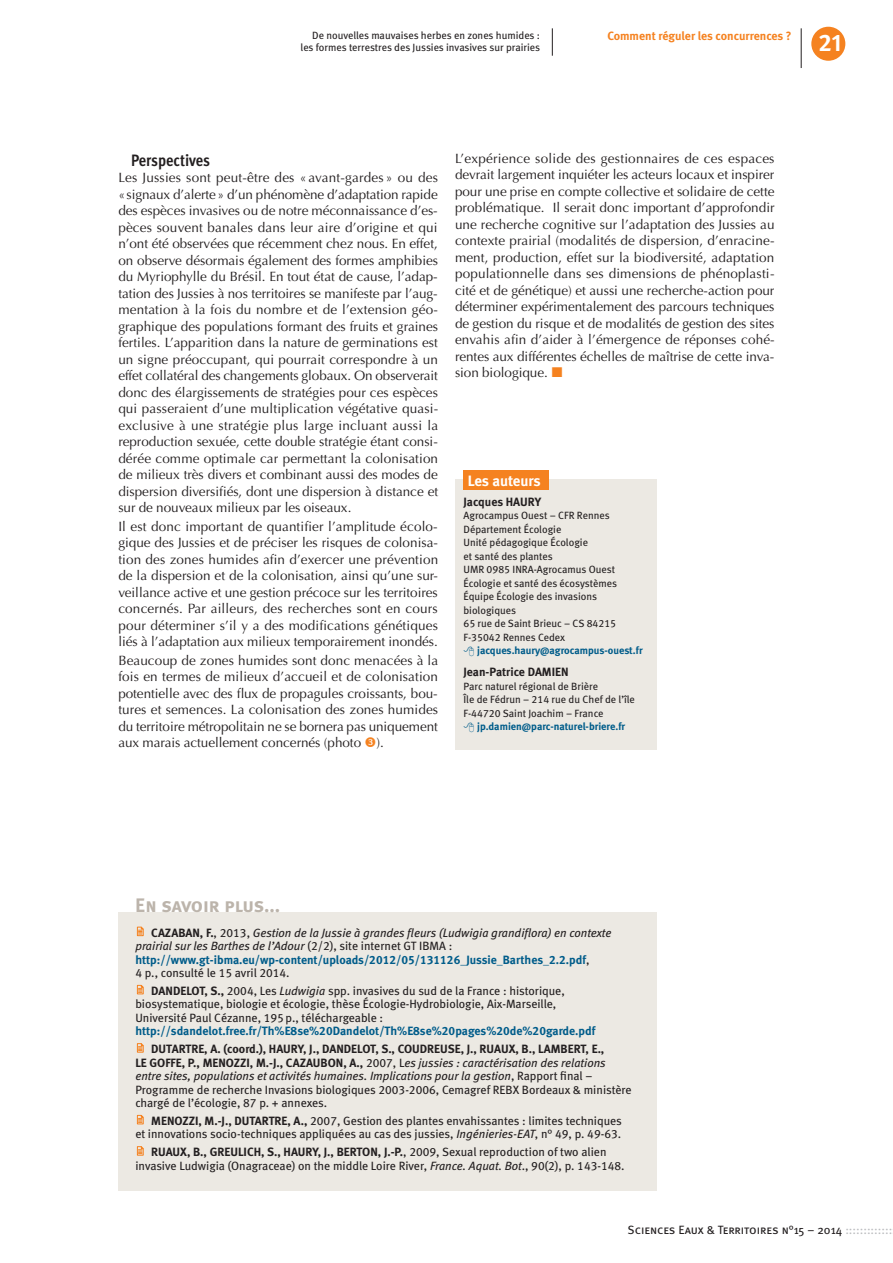
<style>
.page{position:relative;width:893px;height:1263px;background:#fff}
.page>*{position:absolute;margin:0;border:0;box-sizing:border-box;transform-origin:0 0}
.t1{font:24px "Meta Bold Caps Expert";color:#fff}
.t2{font:19.5px "Meta Bold LF Caps";letter-spacing:-.015em;color:#bcb4ab}
.t3{font:700 16.5px "Meta Cond OT";color:#231f20}
.t4{font:15px "Meta Bold LF";letter-spacing:-.005em;color:#fff}
.t5{font:13.5px/16.5px "Optima";letter-spacing:-.005em;color:#231f20;text-align:justify}
.t6{font:12px/13.5px "Meta Book LF";color:#231f20}
.t7{font:12px/13.5px "Meta Bold LF";color:#231f20;text-align:right}
.t8{font:12px "Meta Bold LF";color:#005c8a}
.t9{font:italic 12px/13.5px "Meta Book LF";color:#231f20}
.t10{font:12px "Meta Book Caps";color:#231f20}
.t11{font:700 12px "Meta";color:#f58220}
.t12{font:10.5px/13.5px "Meta Book LF";color:#231f20}
.t13{font:10.5px "Meta Bold LF";color:#005c8a}
.s1{font-family:"Meta Bold LF";font-style:normal}
.s2{font-style:normal}
.s3{font-family:"Meta Book LF";color:#231f20}
.s4{font-family:"Meta Bold LF"}
.s5{font-style:italic}
.s6{font-family:"Meta Book LF"}
.s7{font-family:"Meta Book LF";font-style:italic}
.s8{color:#bcbdc0}
</style>
<div class="page">
<svg style="left:552px;top:28px;width:1px;height:28px"></svg>
<div style="left:455px;top:480px;width:202px;height:270px;background:#ece9e3"></div>
<div style="left:463px;top:470px;width:85px;height:20px;background:#f58220"></div>
<div style="left:118px;top:912px;width:539px;height:279px;background:#ece9e3"></div>
<svg style="left:137px;top:926px;width:7px;height:10px"></svg>
<svg style="left:137px;top:984px;width:7px;height:10px"></svg>
<svg style="left:137px;top:1043px;width:7px;height:9px"></svg>
<svg style="left:137px;top:1114px;width:7px;height:10px"></svg>
<svg style="left:137px;top:1146px;width:7px;height:9px"></svg>
<div style="left:811px;top:27px;width:34px;height:34px;background:#f58220;border-radius:50%"></div>
<hr style="left:801px;top:28px;width:1px;height:40px;background:#231f20">
<p class="t12" style="left:312px;top:28px;width:229px">De nouvelles mauvaises herbes en zones humides :</p>
<p class="t11" style="left:607px;top:28px;width:186px">Comment réguler les concurrences ?</p>
<p class="t12" style="left:301px;top:40px;width:241px">les formes terrestres des Jussies invasives sur prairies</p>
<h1 class="t1" style="left:818px;top:28px;width:25px">21</h1>
<p class="t3" style="left:131px;top:149px;width:80px">Perspectives</p>
<p class="t5" style="left:118px;top:170px;width:321px">Les Jussies sont peut-être des « avant-gardes » ou des «signaux d’alerte» d’un phénomène d’adaptation rapide des espèces invasives ou de notre méconnaissance d’es&shy;pèces souvent banales dans leur aire d’origine et qui n’ont été observées que récemment chez nous. En effet, on observe désormais également des formes amphibies du Myriophylle du Brésil. En tout état de cause, l’adap&shy;tation des Jussies à nos territoires se manifeste par l’aug&shy;mentation à la fois du nombre et de l’extension géo&shy;graphique des populations formant des fruits et graines fertiles. L’apparition dans la nature de germinations est un signe préoccupant, qui pourrait correspondre à un effet collatéral des changements globaux. On observerait donc des élargissements de stratégies pour ces espèces qui passeraient d’une multiplication végétative quasi&shy;exclusive à une stratégie plus large incluant aussi la reproduction sexuée, cette double stratégie étant consi&shy;dérée comme optimale car permettant la colonisation de milieux très divers et combinant aussi des modes de dispersion diversifiés, dont une dispersion à distance et sur de nouveaux milieux par les oiseaux.</p>
<p class="t5" style="left:118px;top:518px;width:321px">Il est donc important de quantifier l’amplitude écolo&shy;gique des Jussies et de préciser les risques de colonisa&shy;tion des zones humides afin d’exercer une prévention de la dispersion et de la colonisation, ainsi qu’une sur&shy;veillance active et une gestion précoce sur les territoires concernés. Par ailleurs, des recherches sont en cours pour déterminer s’il y a des modifications génétiques liés à l’adaptation aux milieux temporairement inondés.</p>
<p class="t5" style="left:118px;top:652px;width:321px">Beaucoup de zones humides sont donc menacées à la fois en termes de milieux d’accueil et de colonisation potentielle avec des flux de propagules croissants, bou&shy;tures et semences. La colonisation des zones humides du territoire métropolitain ne se bornera pas uniquement aux marais actuellement concernés (photo ).</p>
<p class="t5" style="left:455px;top:150px;width:321px">L’expérience solide des gestionnaires de ces espaces devrait largement inquiéter les acteurs locaux et inspirer pour une prise en compte collective et solidaire de cette problématique. Il serait donc important d’approfondir une recherche cognitive sur l’adaptation des Jussies au contexte prairial (modalités de dispersion, d’enracine&shy;ment, production, effet sur la biodiversité, adaptation populationnelle dans ses dimensions de phénoplasti&shy;cité et de génétique) et aussi une recherche-action pour déterminer expérimentalement des parcours techniques de gestion du risque et de modalités de gestion des sites envahis afin d’aider à l’émergence de réponses cohé&shy;rentes aux différentes échelles de maîtrise de cette inva&shy;sion biologique.</p>
<p class="t4" style="left:468px;top:472px;width:75px">Les auteurs</p>
<p class="t7" style="left:463px;top:495px;width:79px">Jacques HAURY</p>
<p class="t12" style="left:463px;top:509px;width:155px">Agrocampus Ouest – CFR Rennes<br>Département Écologie<br>Unité pédagogique Écologie<br>et santé des plantes<br>UMR 0985 INRA-Agrocamus Ouest<br>Écologie et santé des écosystèmes<br>Équipe Écologie des invasions biologiques<br>65 rue de Saint Brieuc – CS 84215<br>F-35042 Rennes Cedex</p>
<p class="t13" style="left:477px;top:644px;width:167px">jacques.haury@agrocampus-ouest.fr</p>
<p class="t7" style="left:463px;top:665px;width:107px">Jean-Patrice DAMIEN</p>
<p class="t12" style="left:463px;top:679px;width:173px">Parc naturel régional de Brière<br>Île de Fédrun – 214 rue du Chef de l’île<br>F-44720 Saint Joachim – France</p>
<p class="t13" style="left:477px;top:720px;width:149px">jp.damien@parc-naturel-briere.fr</p>
<h2 class="t2" style="left:135px;top:894px;width:146px">En savoir plus...</h2>
<p class="t9" style="left:135px;top:925px;width:478px;text-indent:16px"><span class="s1">CAZABAN, F.</span><span class="s2">, 2013,</span> Gestion de la Jussie à grandes fleurs (Ludwigia grandiflora) en contexte prairial sur les Barthes de l’Adour <span class="s2">(2/2), site internet GT IBMA :</span></p>
<p class="t8" style="left:135px;top:952px;width:456px">http://www.gt-ibma.eu/wp-content/uploads/2012/05/131126_Jussie_Barthes_2.2.pdf<span class="s3">,</span></p>
<p class="t6" style="left:151px;top:964px;width:415px;line-height:17.7px;text-indent:-16px">4 p., consulté le 15 avril 2014.<br><span class="s4">DANDELOT, S.,</span> 2004, Les <span class="s5">Ludwigia</span> spp. invasives du sud de la France : historique,</p>
<p class="t6" style="left:135px;top:997px;width:422px">biosystematique, biologie et écologie, thèse Écologie-Hydrobiologie, Aix-Marseille,<br>Université Paul Cézanne, 195p., téléchargeable :</p>
<p class="t8" style="left:135px;top:1024px;width:462px">http://sdandelot.free.fr/Th%E8se%20Dandelot/Th%E8se%20pages%20de%20garde.pdf</p>
<p class="t7" style="left:135px;top:1042px;width:472px">DUTARTRE, A. (coord.), HAURY, J., DANDELOT, S., COUDREUSE, J., RUAUX, B., LAMBERT, E.,<br>LE GOFFE, P., MENOZZI, M.-J., CAZAUBON, A., <span class="s6">2007, L</span><span class="s7">es jussies : caractérisation des relations</span></p>
<p class="t6" style="left:135px;top:1069px;width:498px"><span class="s5">entre sites, populations et activités humaines. Implications pour la gestion</span>, Rapport final –<br>Programme de recherche Invasions biologiques 2003-2006, Cemagref REBX Bordeaux &amp; ministère chargé de l’écologie, 87 p. + annexes.</p>
<p class="t6" style="left:135px;top:1114px;width:488px;text-align:right"><span class="s4">MENOZZI, M.-J., DUTARTRE, A.,</span> 2007, Gestion des plantes envahissantes : limites techniques<br>et innovations socio-techniques appliquées au cas des jussies, <span class="s5">Ingénieries-EAT</span>, n° 49, p. 49-63.</p>
<p class="t7" style="left:151px;top:1145px;width:457px">RUAUX, B., GREULICH, S., HAURY, J., BERTON, J.-P.<span class="s6">, 2009, Sexual reproduction of two alien</span></p>
<p class="t6" style="left:135px;top:1158px;width:491px">invasive Ludwigia (Onagraceae) on the middle Loire River, <span class="s5">France. Aquat. Bot</span>., 90(2), p. 143-148.</p>
<p class="t10" style="left:628px;top:1223px;width:266px">Sciences Eaux &amp; Territoires n°15 – 2014 <span class="s8">:::::::::::::</span></p>
</div>
